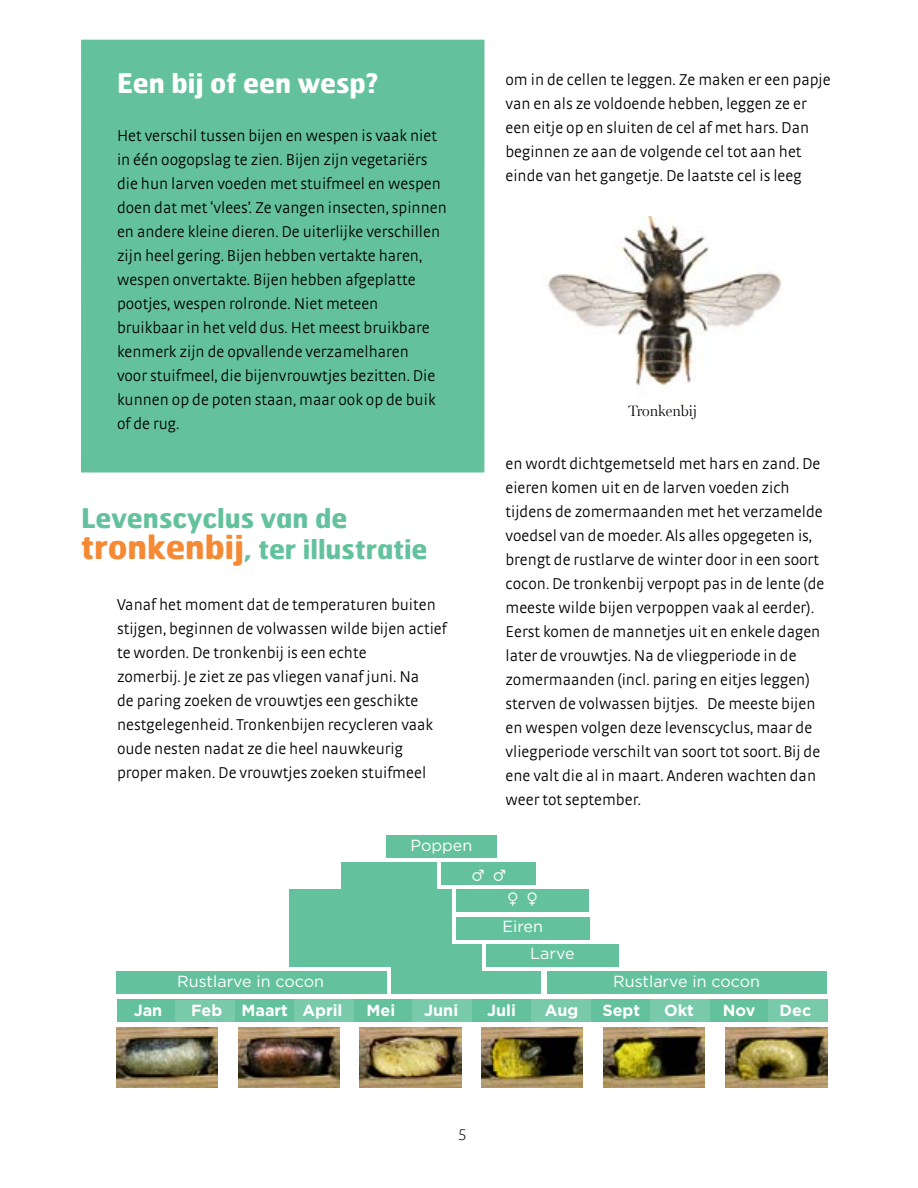
<style>
.page{position:relative;width:918px;height:1188px;background:#fff}
.page>*{position:absolute;margin:0;border:0;box-sizing:border-box;transform-origin:0 0}
.t1{font:700 27px/31.5px "Hermes FB";color:#63c29d}
.t2{font:700 27px "Hermes FB";color:#fff}
.t3{font:300 16.5px/24px "Strada OT";color:#000101}
.t4{font:100 16.5px "Bree";color:#000}
.t5{font:16.05px "Gotham";color:#fff}
.t6{font:700 16.05px "Gotham";color:#fff}
.t7{font:300 15px "Miller Display";color:#000}
.s1{font-size:33px;color:#f68933}
</style>
<div class="page">
<div style="left:81px;top:40px;width:403px;height:433px;background:#63c29d"></div>
<img style="left:117px;top:1028px;width:101px;height:59px">
<img style="left:238px;top:1028px;width:101px;height:59px">
<img style="left:360px;top:1028px;width:101px;height:59px">
<img style="left:482px;top:1028px;width:101px;height:59px">
<img style="left:603px;top:1028px;width:101px;height:59px">
<img style="left:725px;top:1028px;width:102px;height:60px">
<div style="left:117px;top:1000px;width:710px;height:22px;background:#63c29d"></div>
<div style="left:116px;top:971px;width:270px;height:23px;background:#63c29d"></div>
<div style="left:547px;top:971px;width:280px;height:23px;background:#63c29d"></div>
<div style="left:486px;top:944px;width:132px;height:23px;background:#63c29d"></div>
<div style="left:457px;top:917px;width:133px;height:22px;background:#63c29d"></div>
<div style="left:457px;top:889px;width:132px;height:23px;background:#63c29d"></div>
<div style="left:441px;top:862px;width:95px;height:23px;background:#63c29d"></div>
<div style="left:386px;top:835px;width:111px;height:23px;background:#63c29d"></div>
<svg style="left:175px;top:1000px;width:60px;height:22px"></svg>
<svg style="left:294px;top:999px;width:59px;height:23px"></svg>
<svg style="left:413px;top:999px;width:59px;height:23px"></svg>
<svg style="left:531px;top:999px;width:60px;height:23px"></svg>
<svg style="left:650px;top:999px;width:60px;height:23px"></svg>
<div style="left:769px;top:998px;width:59px;height:26px;background:#78caaa"></div>
<div style="left:341px;top:862px;width:96px;height:69px;background:#63c29d"></div>
<div style="left:290px;top:889px;width:162px;height:76px;background:#63c29d"></div>
<div style="left:391px;top:971px;width:149px;height:23px;background:#63c29d"></div>
<div style="left:290px;top:944px;width:192px;height:23px;background:#63c29d"></div>
<div style="left:391px;top:958px;width:91px;height:19px;background:#63c29d"></div>
<img style="left:547px;top:217px;width:235px;height:169px">
<h1 class="t2" style="left:117px;top:65px;width:263px">Een bij of een wesp?</h1>
<p class="t3" style="left:117px;top:124px;width:331px">Het verschil tussen bijen en wespen is vaak niet in één oogopslag te zien. Bijen zijn vegetariërs die hun larven voeden met stuifmeel en wespen doen dat met ‘vlees’. Ze vangen insecten, spinnen en andere kleine dieren. De uiterlijke verschillen zijn heel gering. Bijen hebben vertakte haren, wespen onvertakte. Bijen hebben afgeplatte pootjes, wespen rolronde. Niet meteen bruikbaar in het veld dus. Het meest bruikbare kenmerk zijn de opvallende verzamelharen<br>voor stuifmeel, die bijenvrouwtjes bezitten. Die kunnen op de poten staan, maar ook op de buik of de rug.</p>
<h1 class="t1" style="left:81px;top:501px;width:348px">Levenscyclus van de <span class="s1">tronkenbij</span>, ter illustratie</h1>
<p class="t3" style="left:117px;top:593px;width:331px">Vanaf het moment dat de temperaturen buiten stijgen, beginnen de volwassen wilde bijen actief te worden. De tronkenbij is een echte<br>zomerbij. Je ziet ze pas vliegen vanaf juni. Na<br>de paring zoeken de vrouwtjes een geschikte nestgelegenheid. Tronkenbijen recycleren vaak oude nesten nadat ze die heel nauwkeurig proper maken. De vrouwtjes zoeken stuifmeel</p>
<p class="t5" style="left:411px;top:835px;width:63px">Poppen</p>
<p class="t3" style="left:505px;top:68px;width:327px">om in de cellen te leggen. Ze maken er een papje van en als ze voldoende hebben, leggen ze er een eitje op en sluiten de cel af met hars. Dan beginnen ze aan de volgende cel tot aan het einde van het gangetje. De laatste cel is leeg</p>
<p class="t7" style="left:628px;top:402px;width:70px">Tronkenbij</p>
<p class="t3" style="left:505px;top:452px;width:321px">en wordt dichtgemetseld met hars en zand. De eieren komen uit en de larven voeden zich tijdens de zomermaanden met het verzamelde voedsel van de moeder. Als alles opgegeten is, brengt de rustlarve de winter door in een soort cocon. De tronkenbij verpopt pas in de lente (de meeste wilde bijen verpoppen vaak al eerder).<br>Eerst komen de mannetjes uit en enkele dagen later de vrouwtjes. Na de vliegperiode in de zomermaanden (incl. paring en eitjes leggen) sterven de volwassen bijtjes. De meeste bijen en wespen volgen deze levenscyclus, maar de vliegperiode verschilt van soort tot soort. Bij de ene valt die al in maart. Anderen wachten dan weer tot september.</p>
<p class="t5" style="left:502px;top:917px;width:42px">Eiren</p>
<p class="t5" style="left:530px;top:943px;width:46px">Larve</p>
<p class="t5" style="left:177px;top:971px;width:148px">Rustlarve in cocon</p>
<p class="t5" style="left:613px;top:971px;width:148px">Rustlarve in cocon</p>
<p class="t6" style="left:134px;top:999px;width:30px">Jan</p>
<p class="t6" style="left:191px;top:999px;width:153px">Feb Maart April</p>
<p class="t6" style="left:367px;top:999px;width:30px">Mei</p>
<p class="t6" style="left:424px;top:999px;width:35px">Juni</p>
<p class="t6" style="left:487px;top:999px;width:30px">Juli</p>
<p class="t6" style="left:545px;top:999px;width:35px">Aug</p>
<p class="t6" style="left:602px;top:999px;width:39px">Sept</p>
<p class="t6" style="left:664px;top:999px;width:31px">Okt</p>
<p class="t6" style="left:723px;top:999px;width:34px">Nov</p>
<p class="t6" style="left:780px;top:999px;width:33px">Dec</p>
<p class="t4" style="left:459px;top:1126px;width:10px">5</p>
</div>
